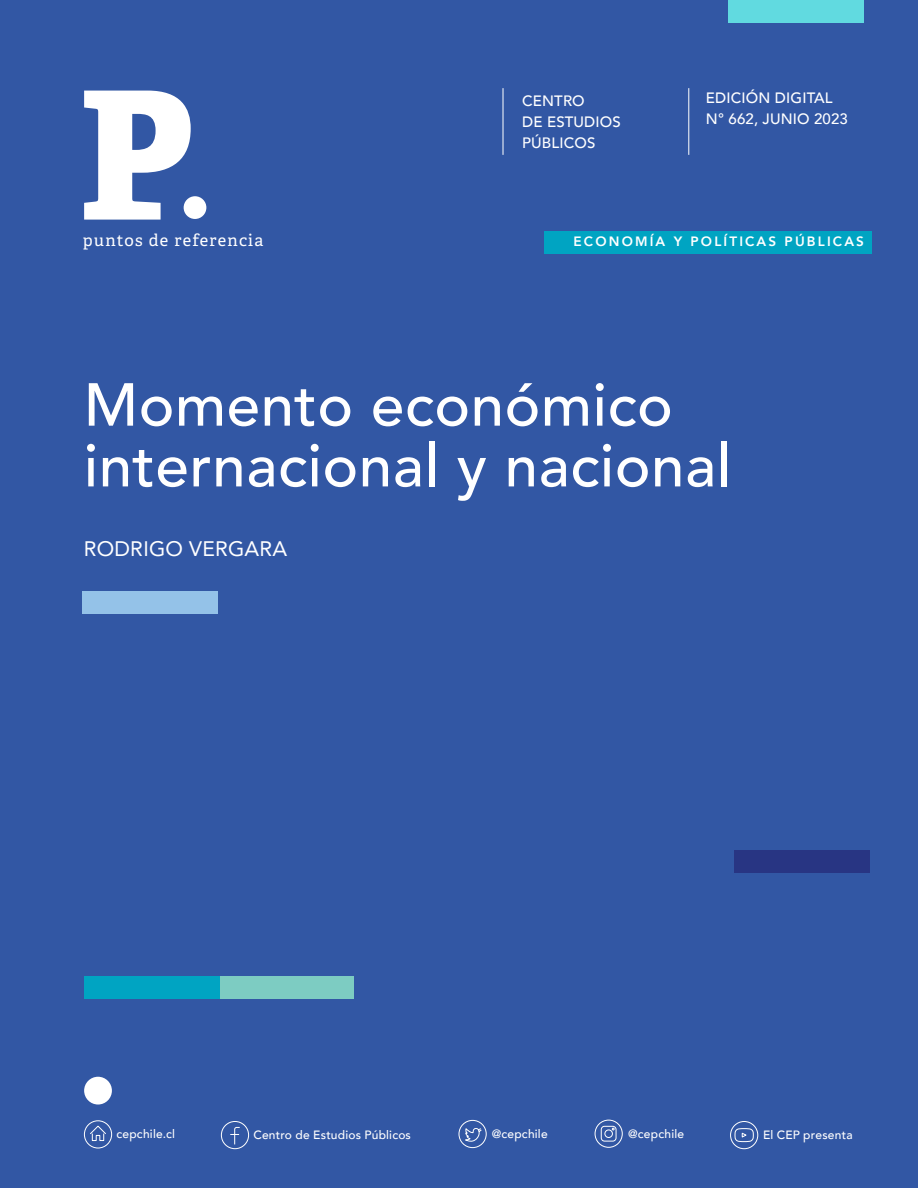
<style>
.page{position:relative;width:918px;height:1188px;background:#3257a4}
.page>*{position:absolute;margin:0;border:0;box-sizing:border-box;transform-origin:0 0}
.TITULO_PORTADA{font:500 60px/60.8px "Avenir";letter-spacing:.01em;color:#fff}
.Autor{font:21px "Avenir";letter-spacing:.01em;color:#fff}
.t1{font:16.5px "Adelle";letter-spacing:.075em;color:#fff}
.t2{font:500 15px/21px "Avenir";letter-spacing:.01em;color:#fff}
.t3{font:800 13.5px "Avenir";letter-spacing:.16em;color:#fff}
.t4{font:500 12px "Avenir";letter-spacing:.02em;color:#fff}
</style>
<div class="page">
<hr style="left:503px;top:88px;width:1px;height:67px;background:#fff">
<hr style="left:689px;top:88px;width:1px;height:67px;background:#fff">
<div style="left:729px;top:0;width:135px;height:23px;background:#61dae0"></div>
<div style="left:83px;top:591px;width:135px;height:23px;background:#94c2e8"></div>
<svg style="left:84px;top:91px;width:107px;height:129px"></svg>
<div style="left:184px;top:196px;width:22px;height:23px;background:#fff;border-radius:50%"></div>
<svg style="left:221px;top:1121px;width:28px;height:28px"></svg>
<div style="left:459px;top:1120px;width:27px;height:28px;border:1px solid #fff;border-radius:50%"></div>
<svg style="left:465px;top:1128px;width:17px;height:15px"></svg>
<div style="left:730px;top:1121px;width:28px;height:28px;border:1px solid #fff;border-radius:50%"></div>
<svg style="left:735px;top:1128px;width:19px;height:14px"></svg>
<svg style="left:601px;top:1126px;width:16px;height:16px"></svg>
<div style="left:595px;top:1120px;width:28px;height:28px;border:1px solid #fff;border-radius:50%"></div>
<svg style="left:90px;top:1125px;width:16px;height:16px"></svg>
<div style="left:84px;top:1121px;width:28px;height:27px;border:1px solid #fff;border-radius:50%"></div>
<div style="left:84px;top:1077px;width:28px;height:28px;background:#fff;border-radius:50%"></div>
<div style="left:544px;top:231px;width:327px;height:22px;background:#00a4c2"></div>
<div style="left:218px;top:976px;width:136px;height:23px;background:#7dccc2"></div>
<div style="left:84px;top:976px;width:136px;height:23px;background:#00a4c2"></div>
<div style="left:734px;top:851px;width:135px;height:22px;background:#283583"></div>
<p class="t2" style="left:522px;top:89px;width:100px">CENTRO<br>DE ESTUDIOS<br>PÚBLICOS</p>
<p class="t2" style="left:706px;top:87px;width:143px">EDICIÓN DIGITAL<br>N° 662, JUNIO 2023</p>
<h3 class="t1" style="left:83px;top:230px;width:182px">puntos de referencia</h3>
<p class="t3" style="left:574px;top:229px;width:292px">ECONOMÍA Y POLÍTICAS PÚBLICAS</p>
<p class="TITULO_PORTADA" style="left:84px;top:371px;width:649px">Momento económico internacional y nacional</p>
<p class="Autor" style="left:84px;top:532px;width:205px">RODRIGO VERGARA</p>
<p class="t4" style="left:116px;top:1124px;width:60px">cepchile.cl</p>
<p class="t4" style="left:253px;top:1125px;width:159px">Centro de Estudios Públicos</p>
<p class="t4" style="left:492px;top:1124px;width:58px">@cepchile</p>
<p class="t4" style="left:628px;top:1124px;width:58px">@cepchile</p>
<p class="t4" style="left:763px;top:1125px;width:91px">El CEP presenta</p>
</div>
